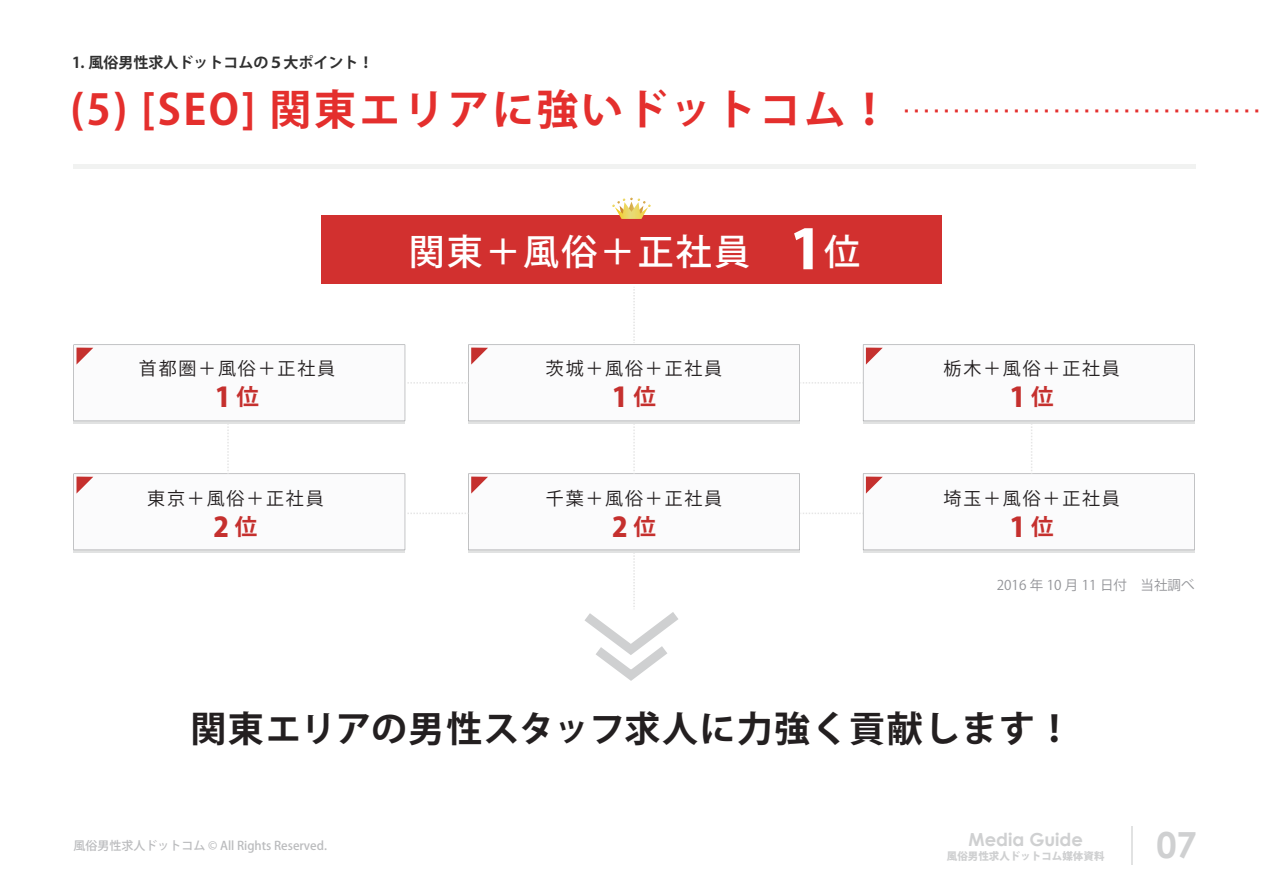
<style>
.page{position:relative;width:1263px;height:893px;background:#fff}
.page>*{position:absolute;margin:0;border:0;box-sizing:border-box;transform-origin:0 0}
.t1{font:37.5px "Hiragino Kaku W1 90 msp RKSJ H";color:#e42f2d}
.t2{font:700 36px "Koz Go Pr 6 N";letter-spacing:.04em;color:#231f20}
.t3{font:500 36px "Koz Go Pr 6 N";letter-spacing:.06em;color:#fff}
.t4{font:700 36px "Century Gothic";color:#cfd0d1}
.t5{font:800 27px "Koz Go Pr 6 N";color:#c5302e}
.t6{font:18px "Koz Go Pr 6 N";letter-spacing:.1em;color:#231f20}
.t7{font:700 18px "Century Gothic";color:#cfd0d1}
.t8{font:700 15px "Koz Go Pr 6 N";color:#303030}
.t9{font:13.5px "Koz Go Pr 6 N";color:#939498}
.t10{font:500 12px "Koz Go Pr 6 N";color:#bbbcbe}
.t11{font:800 10.5px "Koz Go Pr 6 N";color:#cfd0d1}
.s1{font-family:"Koz Go Pr 6 N";font-weight:700;font-size:42px}
.s2{font-weight:700;font-size:22.5px}
.s3{font-weight:800;font-size:54px}
</style>
<div class="page">
<hr style="left:1132px;top:826px;width:1px;height:39px;background:#e1e2e2">
<hr style="left:73px;top:165px;width:1122px;height:4px;background:#f1f2f1">
<div style="left:321px;top:216px;width:621px;height:68px;background:#d2302f"></div>
<svg style="left:612px;top:198px;width:39px;height:21px"></svg>
<svg style="left:73px;top:287px;width:1121px;height:394px"></svg>
<p class="t8" style="left:72px;top:54px;width:303px">1. 風俗男性求人ドットコムの５大ポイント！</p>
<p class="t1" style="left:70px;top:80px;width:1191px"><span class="s1">(5) [SEO] 関東エリアに強いドットコム！</span> ....................................</p>
<p class="t6" style="left:139px;top:359px;width:198px">首都圏＋風俗＋正社員</p>
<p class="t5" style="left:215px;top:382px;width:45px">1<span class="s2">位</span></p>
<p class="t6" style="left:147px;top:488px;width:178px">東京＋風俗＋正社員</p>
<p class="t5" style="left:214px;top:512px;width:45px">2<span class="s2">位</span></p>
<p class="t3" style="left:409px;top:232px;width:453px">関東＋風俗＋正社員　<span class="s3">1</span>位</p>
<p class="t6" style="left:546px;top:359px;width:178px">茨城＋風俗＋正社員</p>
<p class="t5" style="left:612px;top:382px;width:45px">1<span class="s2">位</span></p>
<p class="t6" style="left:546px;top:488px;width:178px">千葉＋風俗＋正社員</p>
<p class="t5" style="left:612px;top:512px;width:45px">2<span class="s2">位</span></p>
<p class="t6" style="left:943px;top:359px;width:178px">栃木＋風俗＋正社員</p>
<p class="t5" style="left:1010px;top:382px;width:45px">1<span class="s2">位</span></p>
<p class="t6" style="left:943px;top:488px;width:178px">埼玉＋風俗＋正社員</p>
<p class="t5" style="left:1010px;top:512px;width:45px">1<span class="s2">位</span></p>
<p class="t9" style="left:997px;top:577px;width:199px">2016 年 10 月 11 日付　当社調べ</p>
<p class="t2" style="left:190px;top:708px;width:883px">関東エリアの男性スタッフ求人に力強く貢献します！</p>
<p class="t10" style="left:73px;top:838px;width:255px">風俗男性求人ドットコム © All Rights Reserved.</p>
<p class="t7" style="left:968px;top:825px;width:116px">Media Guide</p>
<p class="t4" style="left:1156px;top:818px;width:42px">07</p>
<p class="t4" style="left:1176px;top:818px;width:22px">3</p>
<p class="t11" style="left:947px;top:850px;width:159px">風俗男性求人ドットコム媒体資料</p>
</div>
